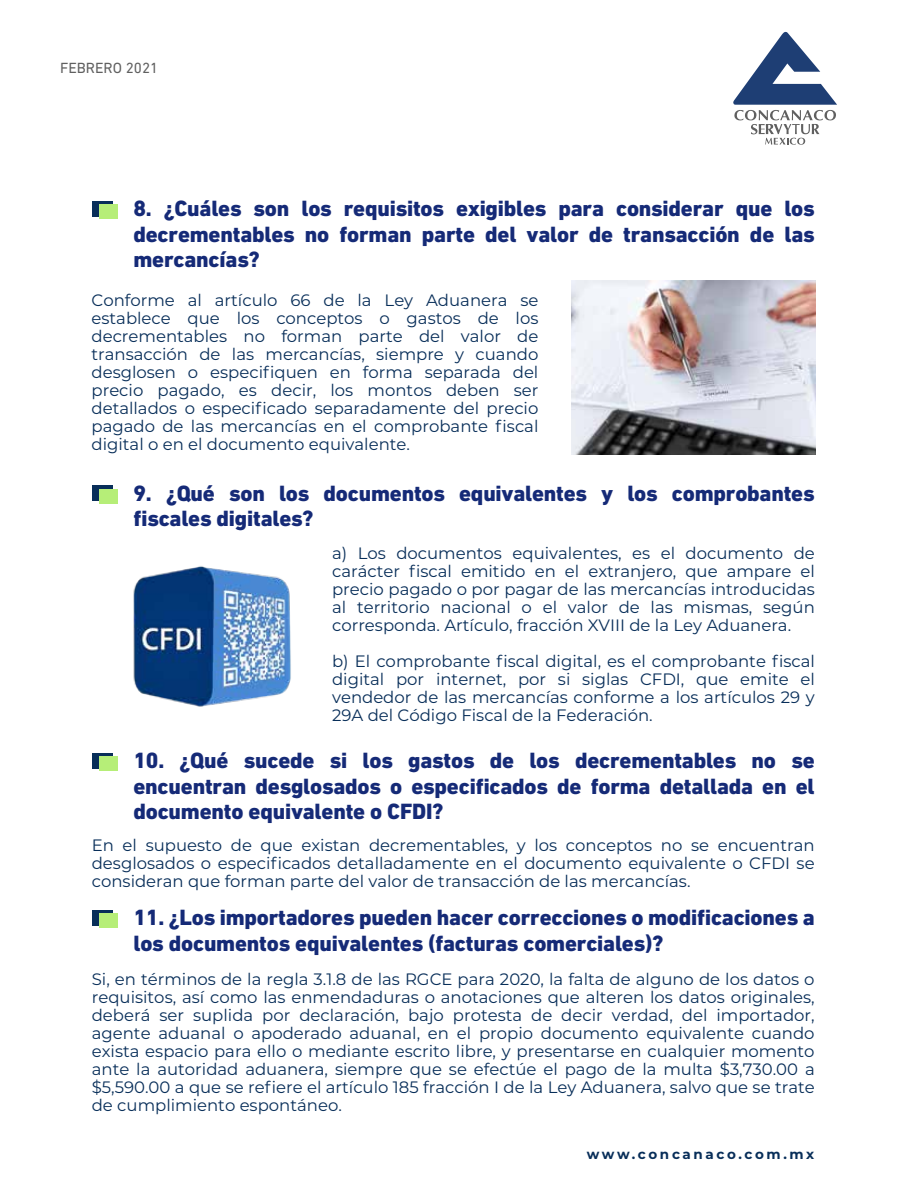
<style>
.page{position:relative;width:918px;height:1188px;background:#fff}
.page>*{position:absolute;margin:0;border:0;box-sizing:border-box;transform-origin:0 0}
.t1{font:800 22.5px/25.5px "DIN Next CYR";letter-spacing:-.01em;color:#152a77;text-align:justify}
.t2{font:16.5px/18px "Montserrat";color:#082e59;text-align:justify}
.t3{font:15px "DIN Next CYR";color:#606060}
.t4{font:700 13.5px "Montserrat";letter-spacing:.195em;color:#082e59}
</style>
<div class="page">
<svg style="left:733px;top:32px;width:104px;height:113px"></svg>
<img style="left:571px;top:281px;width:244px;height:173px">
<div style="left:92px;top:201px;width:21px;height:16px;background:#082e59"></div>
<div style="left:99px;top:205px;width:19px;height:14px;background:#b6ee78"></div>
<div style="left:92px;top:486px;width:21px;height:15px;background:#082e59"></div>
<div style="left:99px;top:489px;width:19px;height:14px;background:#b6ee78"></div>
<div style="left:92px;top:753px;width:21px;height:16px;background:#082e59"></div>
<div style="left:99px;top:757px;width:19px;height:14px;background:#b6ee78"></div>
<img style="left:133px;top:566px;width:158px;height:141px">
<div style="left:92px;top:910px;width:21px;height:15px;background:#082e59"></div>
<div style="left:99px;top:914px;width:19px;height:14px;background:#b6ee78"></div>
<p class="t3" style="left:60px;top:59px;width:100px">FEBRERO 2021</p>
<h1 class="t1" style="left:133px;top:196px;width:683px">8. ¿Cuáles son los requisitos exigibles para considerar que los decrementables no forman parte del valor de transacción de las mercancías?</h1>
<p class="t2" style="left:92px;top:290px;width:448px">Conforme al artículo 66 de la Ley Aduanera se establece que los conceptos o gastos de los decrementables no forman parte del valor de transacción de las mercancías, siempre y cuando desglosen o especifiquen en forma separada del precio pagado, es decir, los montos deben ser detallados o especificado separadamente del precio pagado de las mercancías en el comprobante fiscal digital o en el documento equivalente.</p>
<h1 class="t1" style="left:133px;top:480px;width:683px">9. ¿Qué son los documentos equivalentes y los comprobantes fiscales digitales?</h1>
<p class="t2" style="left:332px;top:544px;width:484px">a) Los documentos equivalentes, es el documento de carácter fiscal emitido en el extranjero, que ampare el precio pagado o por pagar de las mercancías introducidas al territorio nacional o el valor de las mismas, según corresponda. Artículo, fracción XVIII de la Ley Aduanera.</p>
<p class="t2" style="left:332px;top:652px;width:484px">b) El comprobante fiscal digital, es el comprobante fiscal digital por internet, por si siglas CFDI, que emite el vendedor de las mercancías conforme a los artículos 29 y 29A del Código Fiscal de la Federación.</p>
<h1 class="t1" style="left:133px;top:748px;width:683px">10. ¿Qué sucede si los gastos de los decrementables no se encuentran desglosados o especificados de forma detallada en el documento equivalente o CFDI?</h1>
<p class="t2" style="left:92px;top:835px;width:724px">En el supuesto de que existan decrementables, y los conceptos no se encuentran desglosados o especificados detalladamente en el documento equivalente o CFDI se consideran que forman parte del valor de transacción de las mercancías.</p>
<h1 class="t1" style="left:133px;top:905px;width:683px">11. ¿Los importadores pueden hacer correcciones o modificaciones a los documentos equivalentes (facturas comerciales)?</h1>
<p class="t2" style="left:92px;top:969px;width:724px">Si, en términos de la regla 3.1.8 de las RGCE para 2020, la falta de alguno de los datos o requisitos, así como las enmendaduras o anotaciones que alteren los datos originales, deberá ser suplida por declaración, bajo protesta de decir verdad, del importador, agente aduanal o apoderado aduanal, en el propio documento equivalente cuando exista espacio para ello o mediante escrito libre, y presentarse en cualquier momento ante la autoridad aduanera, siempre que se efectúe el pago de la multa $3,730.00 a $5,590.00 a que se refiere el artículo 185 fracción I de la Ley Aduanera, salvo que se trate de cumplimiento espontáneo.</p>
<p class="t4" style="left:587px;top:1145px;width:229px">www.concanaco.com.mx</p>
</div>
